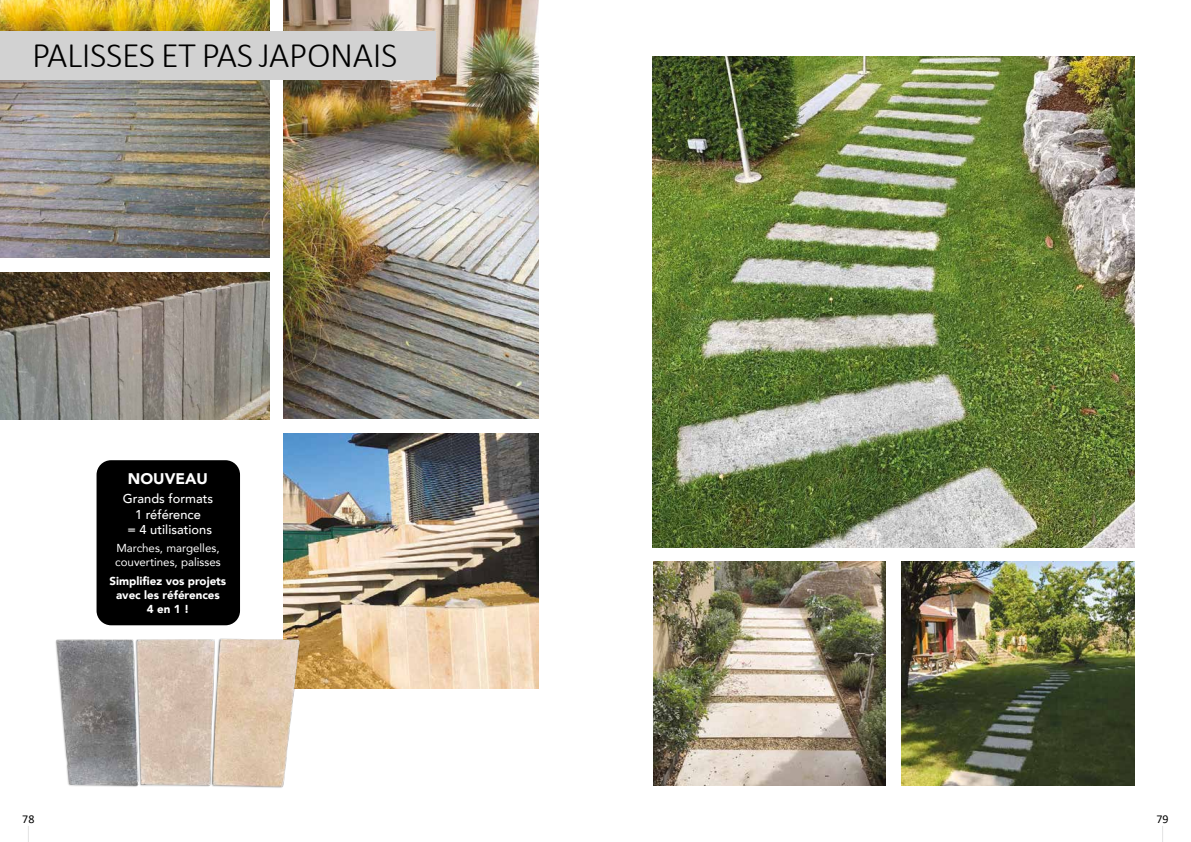
<style>
.page{position:relative;width:1191px;height:842px;background:#fff}
.page>*{position:absolute;margin:0;border:0;box-sizing:border-box;transform-origin:0 0}
.t1{font:300 36px "Calibri";letter-spacing:-.01em;color:#000}
.t2{font:900 15.4px "Avenir";color:#fff}
.t3{font:500 12.8px/15.4px "Avenir";color:#fff;text-align:center}
.t4{font:12px "Calibri";color:#000}
.t5{font:900 11.5px/13.8px "Avenir";color:#fff;text-align:center}
.t6{font:11.5px/13.8px "Avenir";color:#fff}
</style>
<div class="page">
<svg style="left:28px;top:826px;width:1px;height:16px"></svg>
<svg style="left:1162px;top:826px;width:1px;height:16px"></svg>
<img style="left:0;top:0;width:269px;height:258px">
<img style="left:283px;top:0;width:256px;height:418px">
<div style="left:0;top:31px;width:435px;height:48px;background:#d2d2d2"></div>
<img style="left:652px;top:57px;width:482px;height:490px">
<img style="left:0;top:272px;width:269px;height:148px">
<img style="left:283px;top:434px;width:256px;height:255px">
<img style="left:55px;top:619px;width:252px;height:169px">
<div style="left:97px;top:460px;width:143px;height:165px;background:#000;border-radius:15px"></div>
<img style="left:653px;top:561px;width:232px;height:224px">
<img style="left:901px;top:561px;width:233px;height:224px">
<h1 class="t1" style="left:32px;top:33px;width:367px">PALISSES ET PAS JAPONAIS</h1>
<h2 class="t2" style="left:128px;top:466px;width:82px">NOUVEAU</h2>
<p class="t3" style="left:123px;top:491px;width:92px">Grands formats<br>1 référence<br>= 4 utilisations</p>
<p class="t6" style="left:115px;top:540px;width:107px">Marches, margelles, couvertines, palisses</p>
<p class="t5" style="left:110px;top:574px;width:118px">Simplifiez vos projets avec les références<br>4 en 1 !</p>
<p class="t4" style="left:22px;top:810px;width:14px">78</p>
<p class="t4" style="left:1156px;top:810px;width:14px">79</p>
</div>
